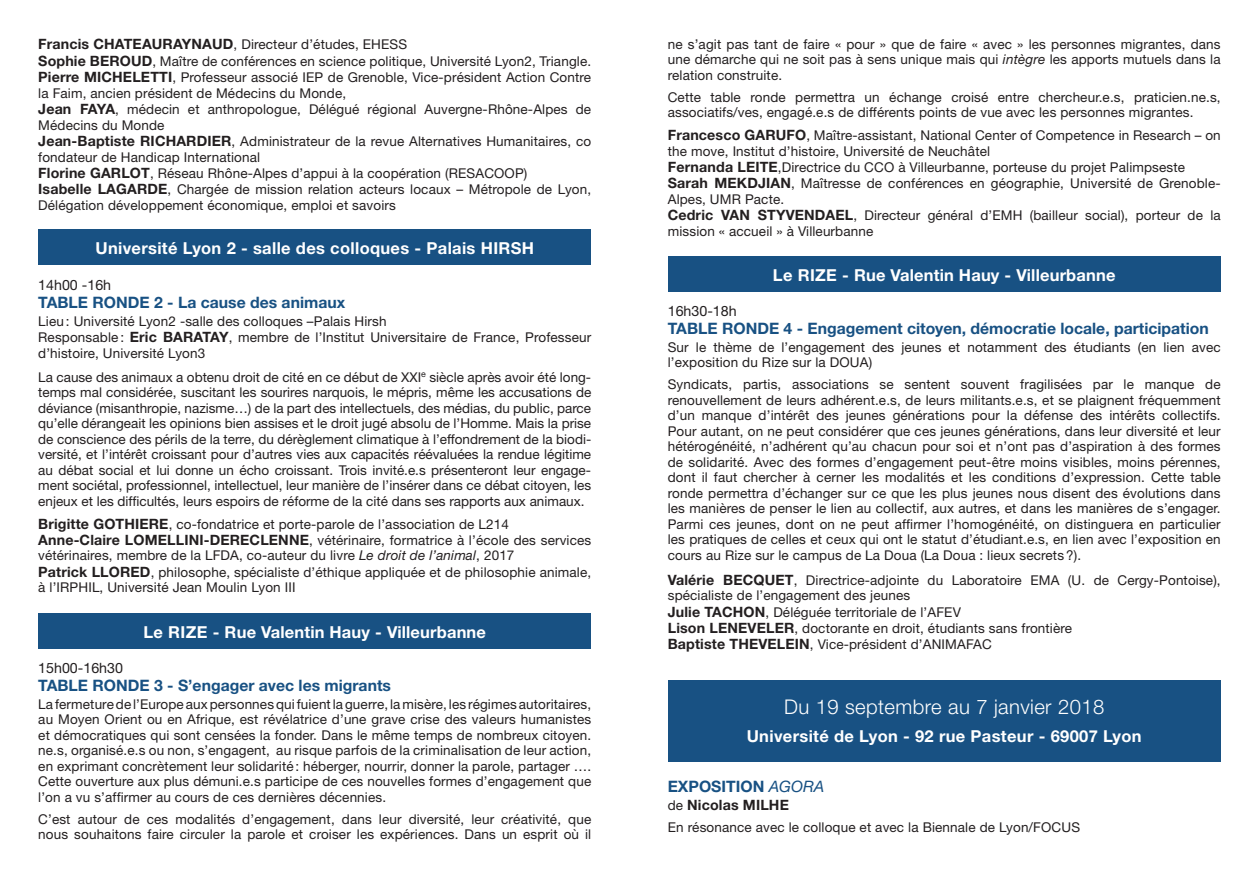
<style>
.page{position:relative;width:1259px;height:893px;background:#fff}
.page>*{position:absolute;margin:0;border:0;box-sizing:border-box;transform-origin:0 0}
.t1{font:300 20.25px "Helvetica Neue";letter-spacing:.02em;color:#fff}
.t2{font:700 16.5px "Helvetica Neue";letter-spacing:.02em;color:#fff}
.t3{font:700 15.75px "Helvetica Neue";color:#185183}
.t4{font:14.25px "Helvetica Neue";color:#231f20}
.t5{font:700 14.25px "Helvetica Neue";letter-spacing:.01em;color:#231f20}
.t6{font:13.5px/15.5px "Helvetica Neue";letter-spacing:.01em;color:#231f20}
.s1{font-weight:700;font-size:14.25px}
.s2{font-style:italic}
.s3{font-weight:400;font-style:italic}
.s4{font-weight:400;font-size:13.5px}
</style>
<div class="page">
<div style="left:38px;top:230px;width:553px;height:35px;background:#185183"></div>
<div style="left:38px;top:613px;width:553px;height:36px;background:#185183"></div>
<div style="left:668px;top:256px;width:552px;height:36px;background:#185183"></div>
<div style="left:668px;top:680px;width:552px;height:82px;background:#185183"></div>
<p class="t6" style="left:38px;top:36px;width:554px;line-height:16px"><span class="s1">Francis CHATEAURAYNAUD</span>, Directeur d’études, EHESS<br><span class="s1">Sophie BEROUD</span>, Maître de conférences en science politique, Université Lyon2, Triangle.<br><span class="s1">Pierre MICHELETTI</span>, Professeur associé IEP de Grenoble, Vice-président Action Contre la Faim, ancien président de Médecins du Monde,<br><span class="s1">Jean FAYA</span>, médecin et anthropologue, Délégué régional Auvergne-Rhône-Alpes de Médecins du Monde<br><span class="s1">Jean-Baptiste RICHARDIER</span>, Administrateur de la revue Alternatives Humanitaires, co fondateur de Handicap International<br><span class="s1">Florine GARLOT</span>, Réseau Rhône-Alpes d’appui à la coopération (RESACOOP)<br><span class="s1">Isabelle LAGARDE</span>, Chargée de mission relation acteurs locaux – Métropole de Lyon, Délégation développement économique, emploi et savoirs</p>
<p class="t2" style="left:95px;top:238px;width:440px">Université Lyon 2 - salle des colloques - Palais HIRSH</p>
<p class="t4" style="left:38px;top:276px;width:74px">14h00 -16h</p>
<p class="t3" style="left:38px;top:293px;width:308px">TABLE RONDE 2 - La cause des animaux</p>
<p class="t6" style="left:38px;top:313px;width:554px;line-height:15.9px">Lieu : Université Lyon2 -salle des colloques –Palais Hirsh<br>Responsable : <span class="s1">Eric BARATAY</span>, membre de l’Institut Universitaire de France, Professeur d’histoire, Université Lyon3</p>
<p class="t6" style="left:38px;top:369px;width:554px;text-align:justify">La cause des animaux a obtenu droit de cité en ce début de XXI<sup>e</sup> siècle après avoir été long&shy;temps mal considérée, suscitant les sourires narquois, le mépris, même les accusations de déviance (misanthropie, nazisme…) de la part des intellectuels, des médias, du public, parce qu’elle dérangeait les opinions bien assises et le droit jugé absolu de l’Homme. Mais la prise de conscience des périls de la terre, du dérèglement climatique à l’effondrement de la biodi&shy;versité, et l’intérêt croissant pour d’autres vies aux capacités réévaluées la rendue légitime au débat social et lui donne un écho croissant. Trois invité.e.s présenteront leur engage&shy;ment sociétal, professionnel, intellectuel, leur manière de l’insérer dans ce débat citoyen, les enjeux et les difficultés, leurs espoirs de réforme de la cité dans ses rapports aux animaux.</p>
<p class="t6" style="left:38px;top:516px;width:554px;line-height:15.9px"><span class="s1">Brigitte GOTHIERE</span>, co-fondatrice et porte-parole de l’association de L214<br><span class="s1">Anne-Claire LOMELLINI-DERECLENNE</span>, vétérinaire, formatrice à l’école des services vétérinaires, membre de la LFDA, co-auteur du livre <span class="s2">Le droit de l’animal</span>, 2017<br><span class="s1">Patrick LLORED</span>, philosophe, spécialiste d’éthique appliquée et de philosophie animale, à l’IRPHIL, Université Jean Moulin Lyon III</p>
<p class="t2" style="left:143px;top:622px;width:344px">Le RIZE - Rue Valentin Hauy - Villeurbanne</p>
<p class="t4" style="left:38px;top:659px;width:86px">15h00-16h30</p>
<p class="t3" style="left:38px;top:676px;width:354px">TABLE RONDE 3 - S’engager avec les migrants</p>
<p class="t6" style="left:38px;top:696px;width:554px;text-align:justify">La fermeture de l’Europe aux personnes qui fuient la guerre, la misère, les régimes autoritaires, au Moyen Orient ou en Afrique, est révélatrice d’une grave crise des valeurs humanistes et démocratiques qui sont censées la fonder. Dans le même temps de nombreux citoyen. ne.s, organisé.e.s ou non, s’engagent, au risque parfois de la criminalisation de leur action, en exprimant concrètement leur solidarité : héberger, nourrir, donner la parole, partager ….<br>Cette ouverture aux plus démuni.e.s participe de ces nouvelles formes d’engagement que l’on a vu s’affirmer au cours de ces dernières décennies.</p>
<p class="t6" style="left:38px;top:811px;width:554px">C’est autour de ces modalités d’engagement, dans leur diversité, leur créativité, que nous souhaitons faire circuler la parole et croiser les expériences. Dans un esprit où il</p>
<p class="t6" style="left:668px;top:36px;width:554px;text-align:justify">ne s’agit pas tant de faire « pour » que de faire « avec » les personnes migrantes, dans une démarche qui ne soit pas à sens unique mais qui <span class="s2">intègre</span> les apports mutuels dans la relation construite.</p>
<p class="t6" style="left:668px;top:89px;width:554px">Cette table ronde permettra un échange croisé entre chercheur.e.s, praticien.ne.s, associatifs/ves, engagé.e.s de différents points de vue avec les personnes migrantes.</p>
<p class="t6" style="left:668px;top:127px;width:554px;line-height:15.9px"><span class="s1">Francesco GARUFO</span>, Maître-assistant, National Center of Competence in Research – on the move, Institut d’histoire, Université de Neuchâtel<br><span class="s1">Fernanda LEITE</span>,Directrice du CCO à Villeurbanne, porteuse du projet Palimpseste <span class="s1">Sarah MEKDJIAN</span>, Maîtresse de conférences en géographie, Université de Grenoble-Alpes, UMR Pacte.<br><span class="s1">Cedric VAN STYVENDAEL</span>, Directeur général d’EMH (bailleur social), porteur de la mission « accueil » à Villeurbanne</p>
<p class="t2" style="left:773px;top:265px;width:344px">Le RIZE - Rue Valentin Hauy - Villeurbanne</p>
<p class="t4" style="left:668px;top:302px;width:70px">16h30-18h</p>
<p class="t3" style="left:668px;top:319px;width:542px">TABLE RONDE 4 - Engagement citoyen, démocratie locale, participation</p>
<p class="t6" style="left:668px;top:339px;width:554px">Sur le thème de l’engagement des jeunes et notamment des étudiants (en lien avec l’exposition du Rize sur la DOUA)</p>
<p class="t6" style="left:668px;top:376px;width:554px;text-align:justify">Syndicats, partis, associations se sentent souvent fragilisées par le manque de renouvellement de leurs adhérent.e.s, de leurs militants.e.s, et se plaignent fréquemment d’un manque d’intérêt des jeunes générations pour la défense des intérêts collectifs.<br>Pour autant, on ne peut considérer que ces jeunes générations, dans leur diversité et leur hétérogénéité, n’adhérent qu’au chacun pour soi et n’ont pas d’aspiration à des formes de solidarité. Avec des formes d’engagement peut-être moins visibles, moins pérennes, dont il faut chercher à cerner les modalités et les conditions d’expression. Cette table ronde permettra d’échanger sur ce que les plus jeunes nous disent des évolutions dans les manières de penser le lien au collectif, aux autres, et dans les manières de s’engager.<br>Parmi ces jeunes, dont on ne peut affirmer l’homogénéité, on distinguera en particulier les pratiques de celles et ceux qui ont le statut d’étudiant.e.s, en lien avec l’exposition en cours au Rize sur le campus de La Doua (La Doua : lieux secrets ?).</p>
<p class="t6" style="left:668px;top:572px;width:554px;line-height:16.2px"><span class="s1">Valérie BECQUET</span>, Directrice-adjointe du Laboratoire EMA (U. de Cergy-Pontoise), spécialiste de l’engagement des jeunes<br><span class="s1">Julie TACHON</span>, Déléguée territoriale de l’AFEV<br><span class="s1">Lison LENEVELER</span>, doctorante en droit, étudiants sans frontière<br><span class="s1">Baptiste THEVELEIN</span>, Vice-président d’ANIMAFAC</p>
<h1 class="t1" style="left:784px;top:694px;width:322px">Du 19 septembre au 7 janvier 2018</h1>
<p class="t2" style="left:747px;top:726px;width:396px">Université de Lyon - 92 rue Pasteur - 69007 Lyon</p>
<p class="t3" style="left:668px;top:776px;width:158px">EXPOSITION <span class="s3">AGORA</span></p>
<p class="t5" style="left:668px;top:796px;width:123px"><span class="s4">de</span> Nicolas MILHE</p>
<p class="t6" style="left:668px;top:819px;width:414px">En résonance avec le colloque et avec la Biennale de Lyon/FOCUS</p>
</div>
